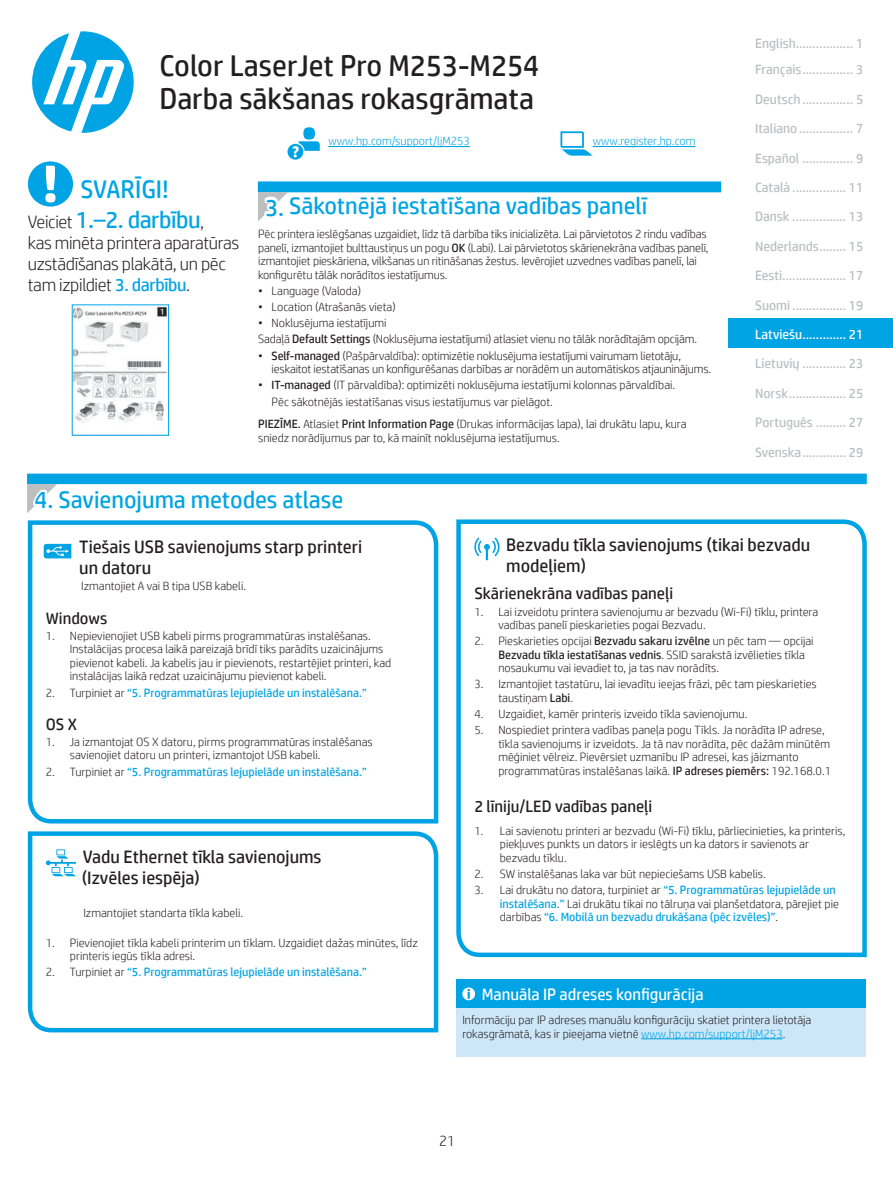
<style>
.page{position:relative;width:893px;height:1188px;background:#fff}
.page>*{position:absolute;margin:0;border:0;box-sizing:border-box;transform-origin:0 0}
.t1{font:30px/33px "HP Simplified";color:#231f20}
.t2{font:25.5px "HP Simplified";color:#00a4e4}
.t3{font:24px "HP Simplified";color:#00a4e4}
.t4{font:24px "HP Simplified";letter-spacing:-.02em;color:#00a4e4}
.t5{font:18px/21px "HP Simplified";color:#231f20}
.t6{font:300 18px/21px "HP Simplified";letter-spacing:-.02em;color:#231f20}
.t7{font:16.5px "HP Simplified";color:#231f20}
.t8{font:16.5px "HP Simplified";color:#fff}
.t9{font:300 15px "HP Simplified";color:#231f20}
.t10{font:13.5px/29.4px "HP Simplified";color:#bcbec0}
.t11{font:13.5px "HP Simplified";color:#fff}
.t12{font:300 12px/13.5px "HP Simplified";color:#231f20}
.t13{font:12px "HP Simplified";color:#00a4e4}
.t14{font:300 12px "HP Simplified";color:#00a4e4}
.s1{font-weight:300;font-size:18px;color:#231f20}
.s2{font-weight:400;color:#00a4e4}
.s3{font-weight:400}
.s4{font-weight:300;color:#231f20}
.s5{color:#00a4e4}
</style>
<div class="page">
<div style="left:727px;top:319px;width:165px;height:29px;background:#00a4e4"></div>
<svg style="left:287px;top:127px;width:32px;height:33px"></svg>
<svg style="left:560px;top:131px;width:32px;height:25px"></svg>
<svg style="left:32px;top:31px;width:102px;height:102px"></svg>
<hr style="left:328px;top:146px;width:142px;height:1px;background:#00a4e4">
<hr style="left:592px;top:146px;width:103px;height:1px;background:#00a4e4">
<img style="left:74px;top:307px;width:93px;height:116px">
<div style="left:72px;top:305px;width:97px;height:131px;border:1px solid #00a4e4"></div>
<div style="left:27px;top:474px;width:839px;height:10px;background:#00a4e4"></div>
<svg style="left:27px;top:520px;width:412px;height:304px"></svg>
<svg style="left:456px;top:519px;width:411px;height:439px"></svg>
<svg style="left:27px;top:831px;width:412px;height:202px"></svg>
<svg style="left:44px;top:544px;width:27px;height:14px"></svg>
<svg style="left:27px;top:484px;width:31px;height:29px"></svg>
<div style="left:456px;top:979px;width:409px;height:29px;background:#00a4e4"></div>
<div style="left:456px;top:1008px;width:409px;height:49px;background:#cde7f8"></div>
<svg style="left:462px;top:988px;width:13px;height:12px"></svg>
<hr style="left:641px;top:1038px;width:141px;height:1px;background:#00a4e4">
<div style="left:28px;top:161px;width:45px;height:46px;background:#00a4e4;border-radius:50%"></div>
<svg style="left:45px;top:166px;width:10px;height:37px"></svg>
<div style="left:258px;top:182px;width:462px;height:10px;background:#00a4e4"></div>
<svg style="left:258px;top:192px;width:31px;height:29px"></svg>
<h1 class="t1" style="left:159px;top:49px;width:381px">Color LaserJet Pro M253-M254<br>Darba sākšanas rokasgrāmata</h1>
<h2 class="t2" style="left:80px;top:172px;width:90px">SVARĪGI!</h2>
<h3 class="t4" style="left:28px;top:204px;width:178px"><span class="s1">Veiciet</span> 1.–2. darbību<span class="s1">,</span></h3>
<h3 class="t6" style="left:28px;top:232px;width:213px">kas minēta printera aparatūras uzstādīšanas plakātā, un pēc tam izpildiet <span class="s2">3. darbību</span>.</h3>
<p class="t14" style="left:328px;top:133px;width:143px">www.hp.com/support/ljM253</p>
<p class="t14" style="left:592px;top:133px;width:104px">www.register.hp.com</p>
<h3 class="t3" style="left:265px;top:190px;width:383px">3. Sākotnējā iestatīšana vadības panelī</h3>
<p class="t12" style="left:258px;top:227px;width:452px">Pēc printera ieslēgšanas uzgaidiet, līdz tā darbība tiks inicializēta. Lai pārvietotos 2 rindu vadības panelī, izmantojiet bulttaustiņus un pogu <span class="s3">OK</span> (Labi). Lai pārvietotos skārienekrāna vadības panelī, izmantojiet pieskāriena, vilkšanas un ritināšanas žestus. Ievērojiet uzvednes vadības panelī, lai konfigurētu tālāk norādītos iestatījumus.</p>
<p class="t12" style="left:258px;top:284px;width:104px">• Language (Valoda)</p>
<p class="t12" style="left:258px;top:300px;width:139px">• Location (Atrašanās vieta)</p>
<p class="t12" style="left:258px;top:315px;width:440px;line-height:16.2px">• Noklusējuma iestatījumi<br>Sadaļā <span class="s3">Default Settings</span> (Noklusējuma iestatījumi) atlasiet vienu no tālāk norādītajām opcijām.</p>
<p class="t12" style="left:271px;top:348px;width:441px;text-indent:-14px">• <span class="s3">Self-managed</span> (Pašpārvaldība): optimizētie noklusējuma iestatījumi vairumam lietotāju, ieskaitot iestatīšanas un konfigurēšanas darbības ar norādēm un automātiskos atjauninājums.</p>
<p class="t12" style="left:271px;top:377px;width:405px;line-height:16.2px;text-indent:-14px">• <span class="s3">IT-managed</span> (IT pārvaldība): optimizēti noklusējuma iestatījumi kolonnas pārvaldībai.<br>Pēc sākotnējās iestatīšanas visus iestatījumus var pielāgot.</p>
<p class="t12" style="left:258px;top:417px;width:430px"><span class="s3">PIEZĪME.</span> Atlasiet <span class="s3">Print Information Page</span> (Drukas informācijas lapa), lai drukātu lapu, kura sniedz norādījumus par to, kā mainīt noklusējuma iestatījumus.</p>
<h3 class="t3" style="left:35px;top:484px;width:310px">4. Savienojuma metodes atlase</h3>
<p class="t10" style="left:754px;top:28px;width:109px">English................. 1</p>
<p class="t10" style="left:754px;top:55px;width:109px">Français............... 3</p>
<p class="t10" style="left:754px;top:84px;width:109px">Deutsch ............... 5</p>
<p class="t10" style="left:754px;top:114px;width:109px">Italiano................ 7</p>
<p class="t10" style="left:754px;top:143px;width:109px">Español ............... 9</p>
<p class="t10" style="left:754px;top:172px;width:110px">Català ................ 11</p>
<p class="t10" style="left:754px;top:202px;width:110px">Dansk ................ 13</p>
<p class="t10" style="left:754px;top:231px;width:110px">Nederlands........ 15</p>
<p class="t10" style="left:754px;top:261px;width:110px">Eesti................... 17</p>
<p class="t10" style="left:754px;top:290px;width:110px">Suomi ................ 19</p>
<p class="t11" style="left:754px;top:325px;width:110px">Latviešu............. 21</p>
<p class="t10" style="left:754px;top:349px;width:110px">Lietuvių ............. 23</p>
<p class="t10" style="left:754px;top:378px;width:110px">Norsk................. 25</p>
<p class="t10" style="left:754px;top:408px;width:110px">Português ......... 27<br>Svenska............. 29</p>
<h3 class="t5" style="left:79px;top:536px;width:284px">Tiešais USB savienojums starp printeri un datoru</h3>
<p class="t12" style="left:81px;top:579px;width:166px">Izmantojiet A vai B tipa USB kabeli.</p>
<h3 class="t7" style="left:46px;top:607px;width:63px">Windows</h3>
<p class="t12" style="left:70px;top:629px;width:323px;text-indent:-24px">1. Nepievienojiet USB kabeli pirms programmatūras instalēšanas.<br>Instalācijas procesa laikā pareizajā brīdī tiks parādīts uzaicinājums pievienot kabeli. Ja kabelis jau ir pievienots, restartējiet printeri, kad instalācijas laikā redzat uzaicinājumu pievienot kabeli.</p>
<p class="t13" style="left:46px;top:685px;width:322px"><span class="s4">2. Turpiniet ar</span> “5. Programmatūras lejupielāde un instalēšana.”</p>
<h3 class="t7" style="left:46px;top:713px;width:33px">OS X</h3>
<p class="t12" style="left:70px;top:735px;width:304px;text-indent:-24px">1. Ja izmantojat OS X datoru, pirms programmatūras instalēšanas savienojiet datoru un printeri, izmantojot USB kabeli.</p>
<p class="t13" style="left:46px;top:764px;width:322px"><span class="s4">2. Turpiniet ar</span> “5. Programmatūras lejupielāde un instalēšana.”</p>
<h3 class="t5" style="left:82px;top:846px;width:241px">Vadu Ethernet tīkla savienojums (Izvēles iespēja)</h3>
<p class="t12" style="left:83px;top:906px;width:161px">Izmantojiet standarta tīkla kabeli.</p>
<p class="t12" style="left:70px;top:935px;width:349px;text-indent:-24px">1. Pievienojiet tīkla kabeli printerim un tīklam. Uzgaidiet dažas minūtes, līdz printeris iegūs tīkla adresi.</p>
<p class="t13" style="left:46px;top:964px;width:322px"><span class="s4">2. Turpiniet ar</span> “5. Programmatūras lejupielāde un instalēšana.”</p>
<h3 class="t5" style="left:506px;top:534px;width:305px">Bezvadu tīkla savienojums (tikai bezvadu modeļiem)</h3>
<h3 class="t7" style="left:474px;top:583px;width:200px">Skārienekrāna vadības paneļi</h3>
<p class="t12" style="left:498px;top:604px;width:321px;text-indent:-24px">1. Lai izveidotu printera savienojumu ar bezvadu (Wi-Fi) tīklu, printera vadības panelī pieskarieties pogai Bezvadu.</p>
<p class="t12" style="left:498px;top:634px;width:316px;text-indent:-24px">2. Pieskarieties opcijai <span class="s3">Bezvadu sakaru izvēlne</span> un pēc tam — opcijai<br><span class="s3">Bezvadu tīkla iestatīšanas vednis</span>. SSID sarakstā izvēlieties tīkla nosaukumu vai ievadiet to, ja tas nav norādīts.</p>
<p class="t12" style="left:498px;top:677px;width:320px;text-indent:-24px">3. Izmantojiet tastatūru, lai ievadītu ieejas frāzi, pēc tam pieskarieties taustiņam <span class="s3">Labi</span>.</p>
<p class="t12" style="left:474px;top:707px;width:274px">4. Uzgaidiet, kamēr printeris izveido tīkla savienojumu.</p>
<p class="t12" style="left:498px;top:723px;width:334px;text-indent:-24px">5. Nospiediet printera vadības paneļa pogu Tīkls. Ja norādīta IP adrese, tīkla savienojums ir izveidots. Ja tā nav norādīta, pēc dažām minūtēm mēģiniet vēlreiz. Pievērsiet uzmanību IP adresei, kas jāizmanto programmatūras instalēšanas laikā. <span class="s3">IP adreses piemērs:</span> 192.168.0.1</p>
<h3 class="t7" style="left:474px;top:795px;width:179px">2 līniju/LED vadības paneļi</h3>
<p class="t12" style="left:499px;top:823px;width:347px;text-indent:-26px">1. Lai savienotu printeri ar bezvadu (Wi-Fi) tīklu, pārliecinieties, ka printeris, piekļuves punkts un dators ir ieslēgts un ka dators ir savienots ar bezvadu tīklu.</p>
<p class="t12" style="left:474px;top:867px;width:293px">2. SW instalēšanas laka var būt nepieciešams USB kabelis.</p>
<p class="t12" style="left:499px;top:883px;width:340px;text-indent:-26px">3. Lai drukātu no datora, turpiniet ar <span class="s2">“5. Programmatūras lejupielāde un instalēšana.”</span> Lai drukātu tikai no tālruņa vai planšetdatora, pārejiet pie darbības <span class="s2">“6. Mobilā un bezvadu drukāšana (pēc izvēles)”</span>.</p>
<h3 class="t8" style="left:481px;top:984px;width:223px">Manuāla IP adreses konfigurācija</h3>
<p class="t12" style="left:462px;top:1013px;width:350px">Informāciju par IP adreses manuālu konfigurāciju skatiet printera lietotāja rokasgrāmatā, kas ir pieejama vietnē <span class="s5">www.hp.com/support/ljM253</span>.</p>
<p class="t9" style="left:439px;top:1131px;width:18px">21</p>
</div>
